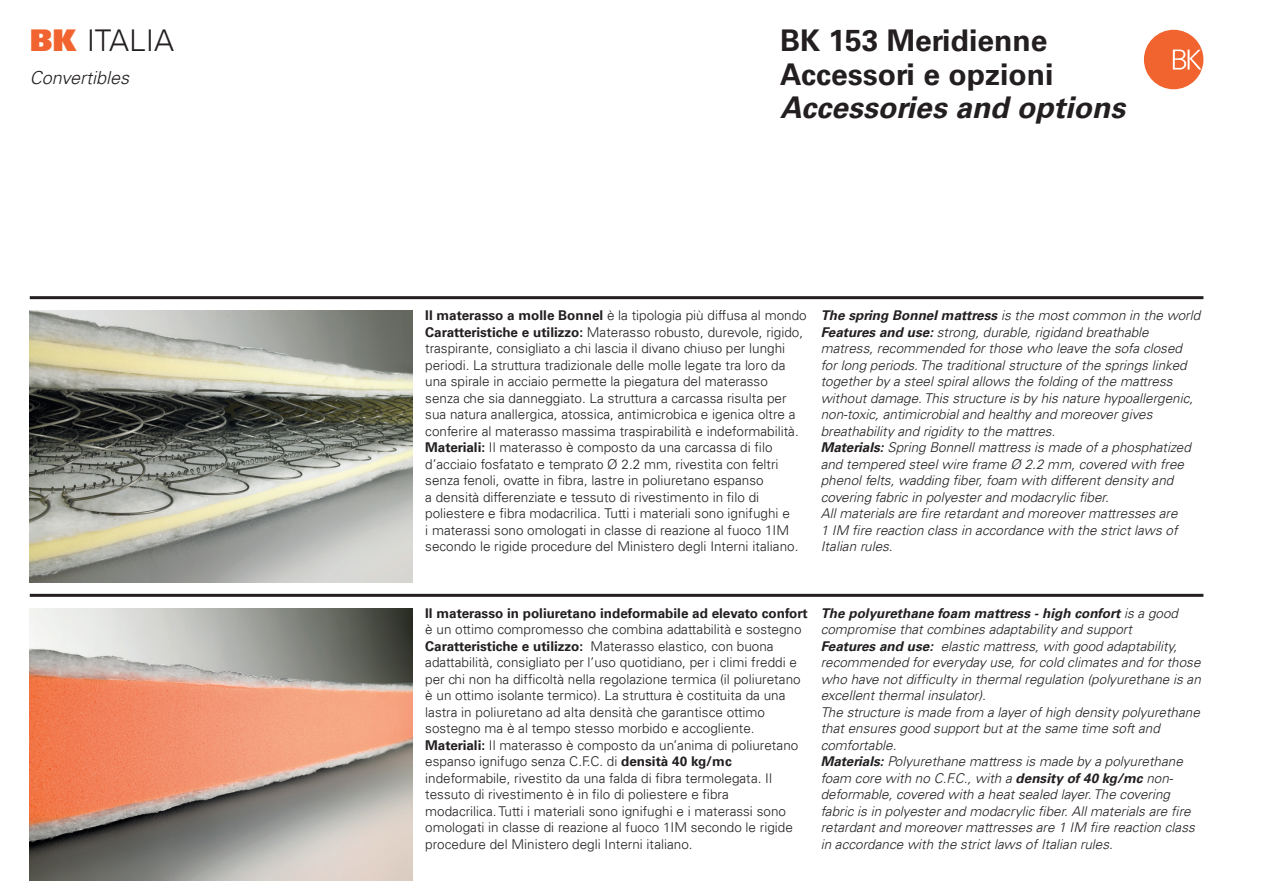
<style>
.page{position:relative;width:1263px;height:893px;background:#fff}
.page>*{position:absolute;margin:0;border:0;box-sizing:border-box;transform-origin:0 0}
.t1{font:700 30px/33.8px "Univers LT";color:#231f20}
.t2{font:italic 700 30px "Univers LT";color:#231f20}
.t3{font:300 30px "Univers LT";color:#231f20}
.t4{font:italic 300 18px "Univers LT";color:#231f20}
.t5{font:300 13.5px/16.5px "Univers LT";color:#231f20}
.t6{font:italic 300 13.5px/16.5px "Univers LT";color:#231f20}
.t7{font:700 13.5px "Univers LT";color:#231f20}
.s1{font-weight:900;color:#f2642f}
.s2{font-weight:700}
</style>
<div class="page">
<img style="left:30px;top:608px;width:382px;height:272px">
<img style="left:30px;top:310px;width:382px;height:273px">
<hr style="left:30px;top:594px;width:1173px;height:3px;background:#231f20">
<hr style="left:30px;top:296px;width:1173px;height:3px;background:#231f20">
<div style="left:1144px;top:30px;width:59px;height:59px;background:#f2642f;border-radius:50%"></div>
<svg style="left:1173px;top:50px;width:29px;height:20px"></svg>
<h1 class="t3" style="left:30px;top:23px;width:146px"><span class="s1">BK</span> ITALIA</h1>
<h2 class="t4" style="left:30px;top:67px;width:101px">Convertibles</h2>
<h1 class="t1" style="left:780px;top:24px;width:275px">BK 153 Meridienne<br>Accessori e opzioni</h1>
<h1 class="t2" style="left:780px;top:90px;width:346px">Accessories and options</h1>
<p class="t5" style="left:425px;top:307px;width:383px"><span class="s2">Il materasso a molle Bonnel</span> è la tipologia più diffusa al mondo <span class="s2">Caratteristiche e utilizzo:</span> Materasso robusto, durevole, rigido, traspirante, consigliato a chi lascia il divano chiuso per lunghi periodi. La struttura tradizionale delle molle legate tra loro da una spirale in acciaio permette la piegatura del materasso<br>senza che sia danneggiato. La struttura a carcassa risulta per sua natura anallergica, atossica, antimicrobica e igenica oltre a conferire al materasso massima traspirabilità e indeformabilità.<br><span class="s2">Materiali:</span> Il materasso è composto da una carcassa di filo d’acciaio fosfatato e temprato Ø 2.2 mm, rivestita con feltri senza fenoli, ovatte in fibra, lastre in poliuretano espanso<br>a densità differenziate e tessuto di rivestimento in filo di poliestere e fibra modacrilica. Tutti i materiali sono ignifughi e<br>i materassi sono omologati in classe di reazione al fuoco 1IM secondo le rigide procedure del Ministero degli Interni italiano.</p>
<p class="t6" style="left:821px;top:307px;width:381px"><span class="s2">The spring Bonnel mattress</span> is the most common in the world <span class="s2">Features and use:</span> strong, durable, rigidand breathable matress, recommended for those who leave the sofa closed for long periods. The traditional structure of the springs linked together by a steel spiral allows the folding of the mattress without damage. This structure is by his nature hypoallergenic, non-toxic, antimicrobial and healthy and moreover gives breathability and rigidity to the mattres.<br><span class="s2">Materials:</span> Spring Bonnell mattress is made of a phosphatized and tempered steel wire frame Ø 2.2 mm, covered with free phenol felts, wadding fiber, foam with different density and covering fabric in polyester and modacrylic fiber.<br>All materials are fire retardant and moreover mattresses are<br>1 IM fire reaction class in accordance with the strict laws of Italian rules.</p>
<p class="t7" style="left:425px;top:605px;width:384px">Il materasso in poliuretano indeformabile ad elevato confort</p>
<p class="t5" style="left:425px;top:621px;width:378px">è un ottimo compromesso che combina adattabilità e sostegno <span class="s2">Caratteristiche e utilizzo:</span> Materasso elastico, con buona adattabilità, consigliato per l’uso quotidiano, per i climi freddi e per chi non ha difficoltà nella regolazione termica (il poliuretano è un ottimo isolante termico). La struttura è costituita da una lastra in poliuretano ad alta densità che garantisce ottimo sostegno ma è al tempo stesso morbido e accogliente.<br><span class="s2">Materiali:</span> Il materasso è composto da un’anima di poliuretano espanso ignifugo senza C.F.C. di <span class="s2">densità 40 kg/mc </span>indeformabile, rivestito da una falda di fibra termolegata. Il tessuto di rivestimento è in filo di poliestere e fibra modacrilica. Tutti i materiali sono ignifughi e i materassi sono omologati in classe di reazione al fuoco 1IM secondo le rigide procedure del Ministero degli Interni italiano.</p>
<p class="t6" style="left:821px;top:605px;width:382px"><span class="s2">The polyurethane foam mattress - high confort</span> is a good compromise that combines adaptability and support<br><span class="s2">Features and use:</span> elastic mattress, with good adaptability, recommended for everyday use, for cold climates and for those who have not difficulty in thermal regulation (polyurethane is an excellent thermal insulator).<br>The structure is made from a layer of high density polyurethane that ensures good support but at the same time soft and comfortable.<br><span class="s2">Materials:</span> Polyurethane mattress is made by a polyurethane foam core with no C.F.C., with a <span class="s2">density of 40 kg/mc</span> non&shy;deformable, covered with a heat sealed layer. The covering fabric is in polyester and modacrylic fiber. All materials are fire retardant and moreover mattresses are 1 IM fire reaction class in accordance with the strict laws of Italian rules.</p>
</div>
